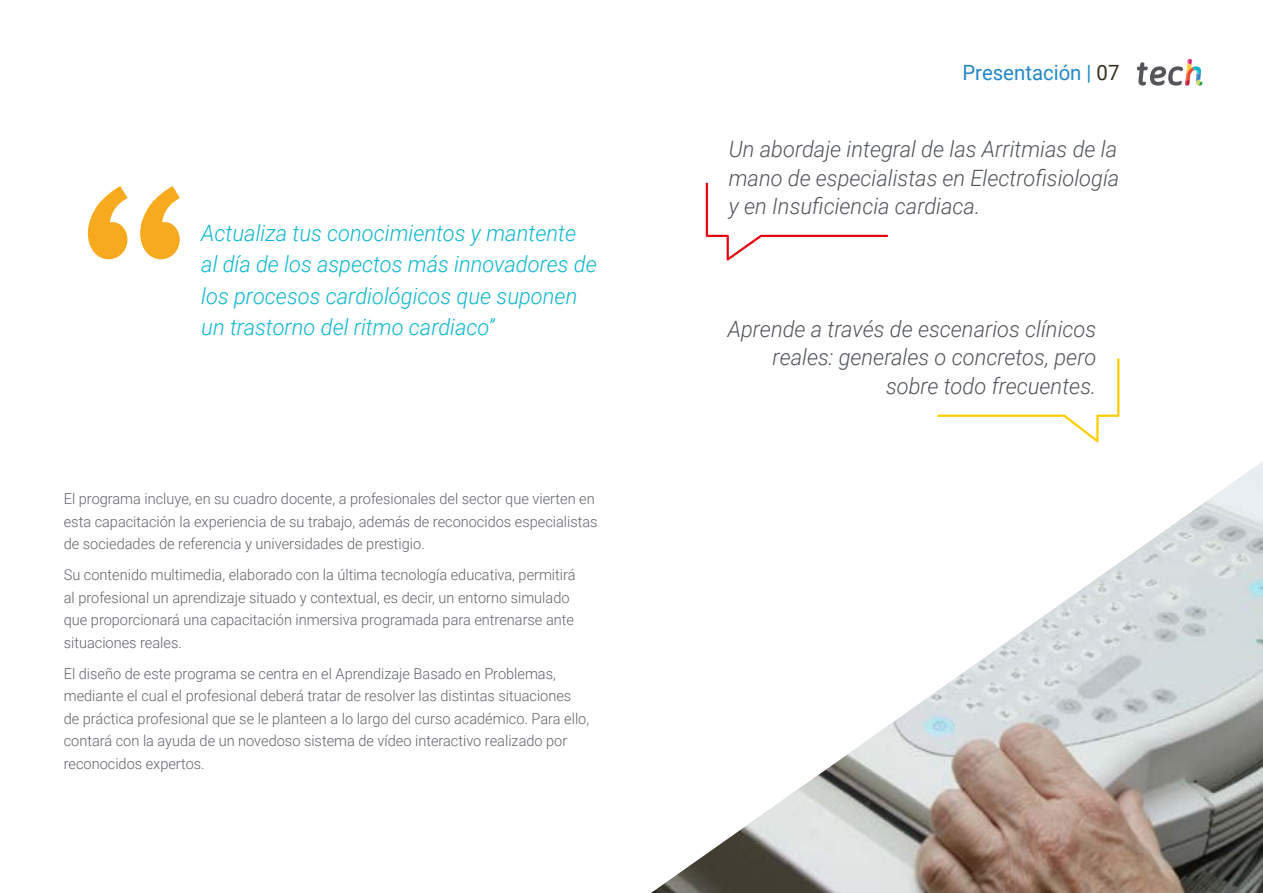
<style>
.page{position:relative;width:1263px;height:893px;background:#fff}
.page>*{position:absolute;margin:0;border:0;box-sizing:border-box;transform-origin:0 0}
.t1{font:italic 300 22.5px/28.5px "Roboto";color:#52555b;text-align:right}
.t2{font:italic 300 22.5px/31.5px "Roboto";color:#0fb6cf}
.t3{font:21px "Roboto";color:#2488c9}
.t4{font:300 15px/22.5px "Roboto";color:#61646a}
.s1{color:#312e20}
</style>
<div class="page">
<img style="left:651px;top:461px;width:612px;height:432px">
<svg style="left:937px;top:358px;width:183px;height:85px"></svg>
<svg style="left:705px;top:182px;width:183px;height:79px"></svg>
<svg style="left:88px;top:186px;width:92px;height:73px"></svg>
<svg style="left:1137px;top:59px;width:65px;height:27px"></svg>
<h1 class="t2" style="left:201px;top:216px;width:397px">Actualiza tus conocimientos y mantente al día de los aspectos más innovadores de los procesos cardiológicos que suponen un trastorno del ritmo cardiaco”</h1>
<p class="t4" style="left:64px;top:487px;width:535px">El programa incluye, en su cuadro docente, a profesionales del sector que vierten en esta capacitación la experiencia de su trabajo, además de reconocidos especialistas de sociedades de referencia y universidades de prestigio.</p>
<p class="t4" style="left:64px;top:563px;width:513px">Su contenido multimedia, elaborado con la última tecnología educativa, permitirá al profesional un aprendizaje situado y contextual, es decir, un entorno simulado que proporcionará una capacitación inmersiva programada para entrenarse ante situaciones reales.</p>
<p class="t4" style="left:64px;top:662px;width:527px">El diseño de este programa se centra en el Aprendizaje Basado en Problemas, mediante el cual el profesional deberá tratar de resolver las distintas situaciones de práctica profesional que se le planteen a lo largo del curso académico. Para ello, contará con la ayuda de un novedoso sistema de vídeo interactivo realizado por reconocidos expertos.</p>
<h2 class="t3" style="left:962px;top:57px;width:159px">Presentación | <span class="s1">07</span></h2>
<h1 class="t1" style="left:729px;top:134px;width:392px;text-align:justify">Un abordaje integral de las Arritmias de la mano de especialistas en Electrofisiología y en Insuficiencia cardiaca.</h1>
<h1 class="t1" style="left:728px;top:314px;width:370px">Aprende a través de escenarios clínicos reales: generales o concretos, pero sobre todo frecuentes.</h1>
</div>
